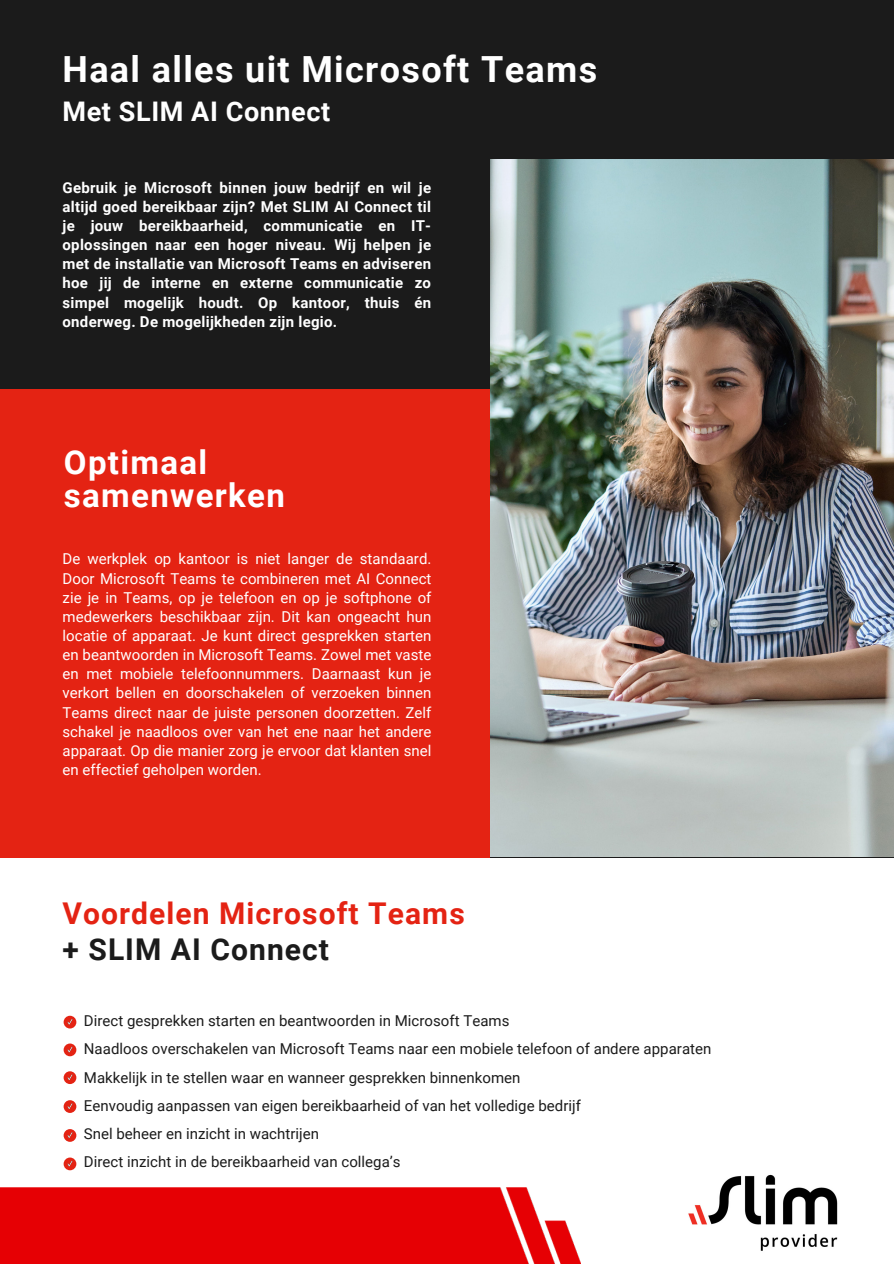
<style>
.page{position:relative;width:894px;height:1264px;background:#fff}
.page>*{position:absolute;margin:0;border:0;box-sizing:border-box;transform-origin:0 0}
.t1{font:700 36px "Roboto";letter-spacing:.035em;color:#fff}
.t2{font:700 33px/33.8px "Roboto";letter-spacing:.04em;color:#fff}
.t3{font:700 30px/36px "Roboto";letter-spacing:.035em;color:#e42313}
.t4{font:700 27px "Roboto";letter-spacing:.02em;color:#fff}
.t5{font:15px/19.2px "Roboto";letter-spacing:.005em;color:#fff;text-align:justify}
.t6{font:15px "Roboto";letter-spacing:.005em;color:#1b1b1b}
.t7{font:700 15px/19.2px "Roboto";letter-spacing:.02em;color:#fff;text-align:justify}
.s1{color:#1b1b1b}
</style>
<div class="page">
<div style="left:0;top:0;width:893px;height:393px;background:#1b1b1b"></div>
<div style="left:0;top:390px;width:893px;height:467px;background:#e42313"></div>
<img style="left:490px;top:159px;width:403px;height:697px">
<div style="left:64px;top:1015px;width:12px;height:13px;background:#e42313;border-radius:50%"></div>
<svg style="left:67px;top:1019px;width:5px;height:5px"></svg>
<div style="left:64px;top:1043px;width:12px;height:13px;background:#e42313;border-radius:50%"></div>
<svg style="left:67px;top:1046px;width:5px;height:6px"></svg>
<div style="left:64px;top:1071px;width:12px;height:13px;background:#e42313;border-radius:50%"></div>
<svg style="left:67px;top:1074px;width:5px;height:6px"></svg>
<div style="left:64px;top:1100px;width:12px;height:12px;background:#e42313;border-radius:50%"></div>
<svg style="left:67px;top:1103px;width:5px;height:6px"></svg>
<svg style="left:64px;top:1129px;width:12px;height:12px"></svg>
<div style="left:64px;top:1157px;width:12px;height:13px;background:#e42313;border-radius:50%"></div>
<svg style="left:67px;top:1160px;width:5px;height:6px"></svg>
<img style="left:0;top:1187px;width:580px;height:76px">
<img style="left:688px;top:1174px;width:150px;height:77px">
<p class="t1" style="left:63px;top:49px;width:536px">Haal alles uit Microsoft Teams</p>
<p class="t4" style="left:63px;top:95px;width:269px">Met SLIM AI Connect</p>
<p class="t7" style="left:63px;top:178px;width:370px">Gebruik je Microsoft binnen jouw bedrijf en wil je altijd goed bereikbaar zijn? Met SLIM AI Connect til je jouw bereikbaarheid, communicatie en IT&shy;oplossingen naar een hoger niveau. Wij helpen je met de installatie van Microsoft Teams en adviseren hoe jij de interne en externe communicatie zo simpel mogelijk houdt. Op kantoor, thuis én onderweg. De mogelijkheden zijn legio.</p>
<p class="t2" style="left:64px;top:445px;width:222px">Optimaal samenwerken</p>
<p class="t5" style="left:63px;top:549px;width:370px">De werkplek op kantoor is niet langer de standaard.<br>Door Microsoft Teams te combineren met AI Connect zie je in Teams, op je telefoon en op je softphone of medewerkers beschikbaar zijn. Dit kan ongeacht hun locatie of apparaat. Je kunt direct gesprekken starten en beantwoorden in Microsoft Teams. Zowel met vaste en met mobiele telefoonnummers. Daarnaast kun je verkort bellen en doorschakelen of verzoeken binnen Teams direct naar de juiste personen doorzetten. Zelf schakel je naadloos over van het ene naar het andere apparaat. Op die manier zorg je ervoor dat klanten snel en effectief geholpen worden.</p>
<p class="t3" style="left:63px;top:895px;width:403px">Voordelen Microsoft Teams <span class="s1">+ SLIM AI Connect</span></p>
<h2 class="t6" style="left:84px;top:1012px;width:427px">Direct gesprekken starten en beantwoorden in Microsoft Teams</h2>
<p class="t6" style="left:84px;top:1040px;width:628px">Naadloos overschakelen van Microsoft Teams naar een mobiele telefoon of andere apparaten</p>
<p class="t6" style="left:84px;top:1068px;width:438px">Makkelijk in te stellen waar en wanneer gesprekken binnenkomen</p>
<p class="t6" style="left:84px;top:1096px;width:498px">Eenvoudig aanpassen van eigen bereikbaarheid of van het volledige bedrijf</p>
<p class="t6" style="left:84px;top:1124px;width:236px">Snel beheer en inzicht in wachtrijen</p>
<p class="t6" style="left:84px;top:1152px;width:318px">Direct inzicht in de bereikbaarheid van collega’s</p>
</div>
